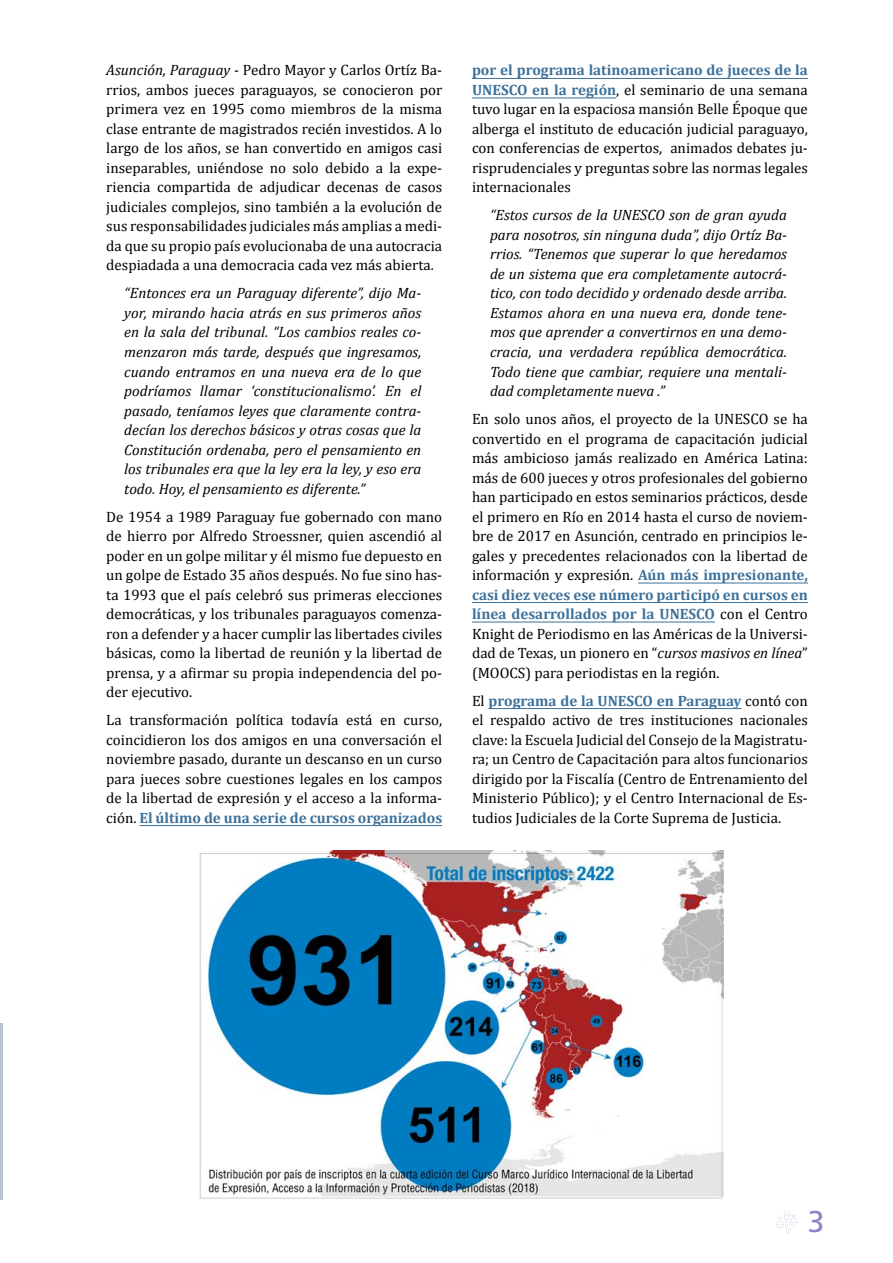
<style>
.page{position:relative;width:893px;height:1263px;background:#fff}
.page>*{position:absolute;margin:0;border:0;box-sizing:border-box;transform-origin:0 0}
.t1{font:30px "Frutiger LT Std";color:#8685c6}
.t2{font:15px/19.5px "Cambria";color:#000;text-align:justify}
.t3{font:italic 15px/19.5px "Cambria";color:#000;text-align:justify}
.s1{font-style:italic}
.s2{font-weight:700;color:#3d719a}
</style>
<div class="page">
<svg style="left:776px;top:1211px;width:21px;height:22px"></svg>
<hr style="left:0;top:1023px;width:2px;height:176px;background:#b7c2d5">
<hr style="left:139px;top:825px;width:303px;height:1px;background:#3d719a">
<hr style="left:472px;top:78px;width:336px;height:1px;background:#3d719a">
<hr style="left:472px;top:98px;width:144px;height:1px;background:#3d719a">
<hr style="left:638px;top:583px;width:170px;height:1px;background:#3d719a">
<hr style="left:472px;top:602px;width:336px;height:1px;background:#3d719a">
<hr style="left:472px;top:622px;width:243px;height:1px;background:#3d719a">
<hr style="left:488px;top:708px;width:253px;height:1px;background:#3d719a">
<img style="left:200px;top:850px;width:523px;height:349px">
<p class="t2" style="left:106px;top:61px;width:337px"><span class="s1">Asunción, Paraguay -</span> Pedro Mayor y Carlos Ortíz Ba&shy;rrios, ambos jueces paraguayos, se conocieron por primera vez en 1995 como miembros de la misma clase entrante de magistrados recién investidos. A lo largo de los años, se han convertido en amigos casi inseparables, uniéndose no solo debido a la expe&shy;riencia compartida de adjudicar decenas de casos judiciales complejos, sino también a la evolución de sus responsabilidades judiciales más amplias a medi&shy;da que su propio país evolucionaba de una autocracia despiadada a una democracia cada vez más abierta.</p>
<p class="t3" style="left:124px;top:283px;width:299px">“Entonces era un Paraguay diferente”, dijo Ma&shy;yor, mirando hacia atrás en sus primeros años en la sala del tribunal. “Los cambios reales co&shy;menzaron más tarde, después que ingresamos, cuando entramos en una nueva era de lo que podríamos llamar ‘constitucionalismo’. En el pasado, teníamos leyes que claramente contra&shy;decían los derechos básicos y otras cosas que la Constitución ordenaba, pero el pensamiento en los tribunales era que la ley era la ley, y eso era todo. Hoy, el pensamiento es diferente.”</p>
<p class="t2" style="left:106px;top:507px;width:337px">De 1954 a 1989 Paraguay fue gobernado con mano de hierro por Alfredo Stroessner, quien ascendió al poder en un golpe militar y él mismo fue depuesto en un golpe de Estado 35 años después. No fue sino has&shy;ta 1993 que el país celebró sus primeras elecciones democráticas, y los tribunales paraguayos comenza&shy;ron a defender y a hacer cumplir las libertades civiles básicas, como la libertad de reunión y la libertad de prensa, y a afirmar su propia independencia del po&shy;der ejecutivo.</p>
<p class="t2" style="left:106px;top:710px;width:337px">La transformación política todavía está en curso, coincidieron los dos amigos en una conversación el noviembre pasado, durante un descanso en un curso para jueces sobre cuestiones legales en los campos de la libertad de expresión y el acceso a la informa&shy;ción. <span class="s2">El último de una serie de cursos organizados</span></p>
<p class="t2" style="left:472px;top:61px;width:337px"><span class="s2">por el programa latinoamericano de jueces de la UNESCO en la región</span>, el seminario de una semana tuvo lugar en la espaciosa mansión Belle Époque que alberga el instituto de educación judicial paraguayo, con conferencias de expertos, animados debates ju&shy;risprudenciales y preguntas sobre las normas legales internacionales</p>
<p class="t3" style="left:490px;top:205px;width:299px">“Estos cursos de la UNESCO son de gran ayuda para nosotros, sin ninguna duda”, dijo Ortíz Ba&shy;rrios. “Tenemos que superar lo que heredamos de un sistema que era completamente autocrá&shy;tico, con todo decidido y ordenado desde arriba.<br>Estamos ahora en una nueva era, donde tene&shy;mos que aprender a convertirnos en una demo&shy;cracia, una verdadera república democrática.<br>Todo tiene que cambiar, requiere una mentali&shy;dad completamente nueva .”</p>
<p class="t2" style="left:472px;top:409px;width:337px">En solo unos años, el proyecto de la UNESCO se ha convertido en el programa de capacitación judicial más ambicioso jamás realizado en América Latina: más de 600 jueces y otros profesionales del gobierno han participado en estos seminarios prácticos, desde el primero en Río en 2014 hasta el curso de noviem&shy;bre de 2017 en Asunción, centrado en principios le&shy;gales y precedentes relacionados con la libertad de información y expresión. <span class="s2">Aún más impresionante, casi diez veces ese número participó en cursos en línea desarrollados por la UNESCO</span> con el Centro Knight de Periodismo en las Américas de la Universi&shy;dad de Texas, un pionero en “<span class="s1">cursos masivos en línea</span>” (MOOCS) para periodistas en la región.</p>
<p class="t2" style="left:472px;top:691px;width:337px">El <span class="s2">programa de la UNESCO en Paraguay</span> contó con el respaldo activo de tres instituciones nacionales clave: la Escuela Judicial del Consejo de la Magistratu&shy;ra; un Centro de Capacitación para altos funcionarios dirigido por la Fiscalía (Centro de Entrenamiento del Ministerio Público); y el Centro Internacional de Es&shy;tudios Judiciales de la Corte Suprema de Justicia.</p>
<h1 class="t1" style="left:808px;top:1204px;width:18px">3</h1>
</div>
